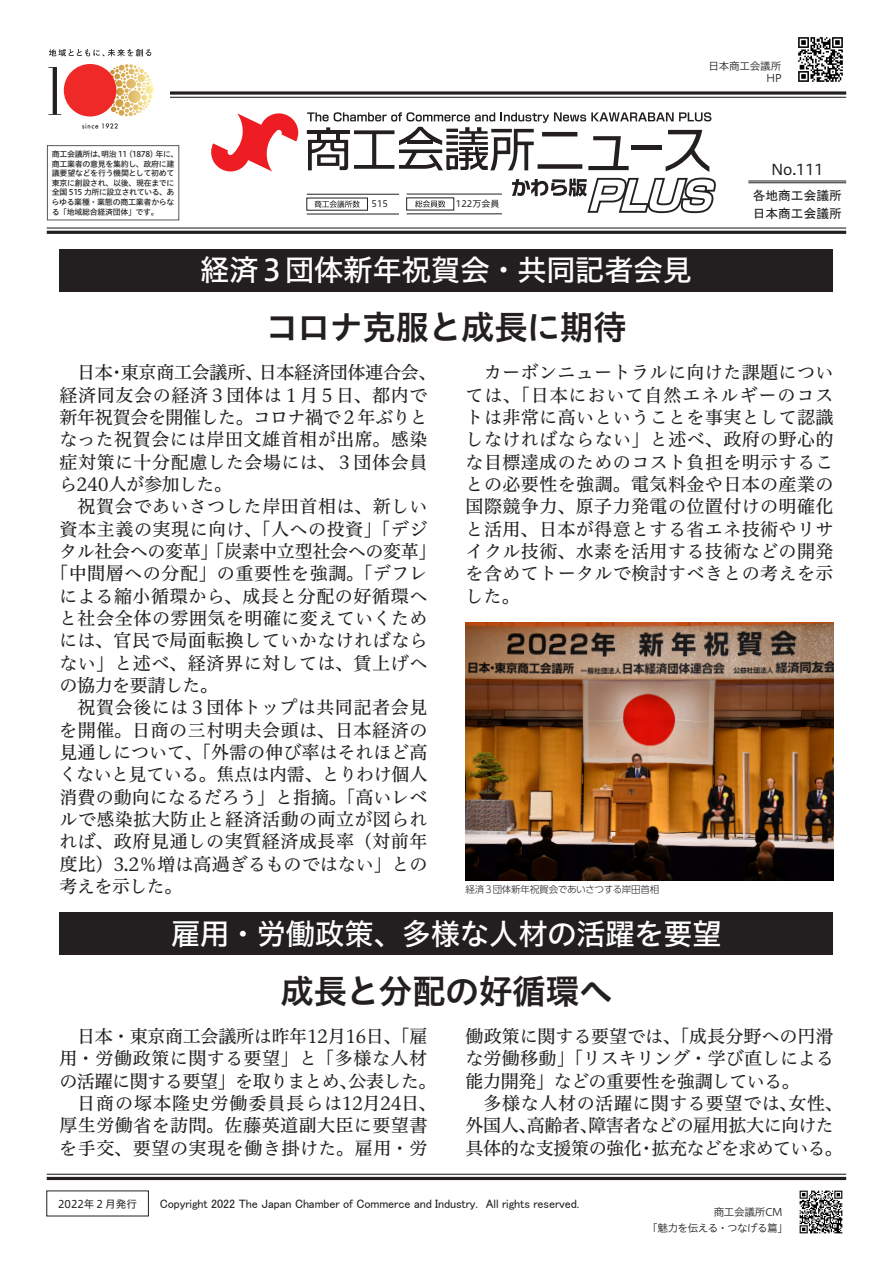
<style>
.page{position:relative;width:893px;height:1263px;background:#fff}
.page>*{position:absolute;margin:0;border:0;box-sizing:border-box;transform-origin:0 0}
.見出し2{font:34.05px "Hiragino UD Sans Std N W6";letter-spacing:-.025em;color:#231f20}
.見出し1{font:29.7px "Hiragino UD Sans Std N W5";letter-spacing:-.02em;color:#fff}
.本文{font:18px/22.4px "Hiragino UD Serif Std N W4";letter-spacing:.015em;color:#231f20;text-align:justify}
.本文-2{font:18px/22.4px "Hiragino UD Serif Std N W4";letter-spacing:-.02em;color:#231f20;text-align:center}
.本文-3{font:18px "Hiragino UD Serif Std N W4";letter-spacing:-.025em;color:#231f20}
.t1{font:14.85px "Hiragino UD Sans Std N W4";color:#231f20}
.t2{font:12.75px "MS Gothic";color:#231f20}
.t3{font:12.15px "MS P Gothic";letter-spacing:-.01em;color:#231f20}
.t4{font:10.65px/11.7px "Hiragino UD Sans Std N W3";letter-spacing:-.04em;color:#231f20;text-align:right}
.t5{font:10.65px "Hiragino UD Sans Std N W3";letter-spacing:-.065em;color:#231f20}
.t6{font:10.65px "Hiragino UD Sans Std N W4";color:#231f20}
.キャプションUD{font:300 9.6px "UD Shin Go Pr 6 N";letter-spacing:-.035em;color:#231f20}
.t7{font:9px "Hiragino UD Sans Std N W4";color:#231f20}
.t8{font:7.95px/9.6px "Hiragino UD Sans Std N W5";letter-spacing:-.04em;color:#231f20}
</style>
<div class="page">
<hr style="left:748px;top:181px;width:98px;height:1px;background:#231f20">
<hr style="left:748px;top:182px;width:98px;height:1px;background:#231f20">
<div style="left:60px;top:249px;width:773px;height:42px;background:#231f20"></div>
<div style="left:60px;top:912px;width:773px;height:43px;background:#231f20"></div>
<img style="left:466px;top:622px;width:367px;height:258px">
<img style="left:798px;top:37px;width:45px;height:45px">
<div style="left:47px;top:145px;width:132px;height:75px;border:1px solid #57585a"></div>
<hr style="left:47px;top:227px;width:799px;height:2px;background:#231f20">
<hr style="left:47px;top:231px;width:799px;height:3px;background:#231f20">
<svg style="left:170px;top:91px;width:676px;height:4px;background:#4f4c4c"></svg>
<hr style="left:47px;top:97px;width:799px;height:1px;background:#231f20">
<div style="left:35px;top:36px;width:134px;height:104px;background:#fff"></div>
<svg style="left:82px;top:123px;width:36px;height:6px"></svg>
<svg style="left:105px;top:64px;width:44px;height:18px"></svg>
<div style="left:64px;top:64px;width:52px;height:53px;background:#ee2928;border-radius:50%"></div>
<svg style="left:48px;top:67px;width:13px;height:48px"></svg>
<svg style="left:49px;top:49px;width:102px;height:7px"></svg>
<svg style="left:211px;top:113px;width:87px;height:58px"></svg>
<hr style="left:307px;top:214px;width:92px;height:1px;background:#231f20">
<hr style="left:407px;top:214px;width:95px;height:1px;background:#231f20">
<svg style="left:307px;top:112px;width:409px;height:102px"></svg>
<hr style="left:47px;top:1174px;width:799px;height:1px;background:#231f20">
<hr style="left:47px;top:1177px;width:799px;height:3px;background:#231f20">
<img style="left:799px;top:1190px;width:44px;height:44px">
<p class="t8" style="left:52px;top:149px;width:128px">商工会議所は、明治 11（1878）年に、商工業者の意見を集約し、政府に建議要望などを行う機関として初めて東京に創設され、以後、現在までに全国 515 力所に設立されている、あらゆる業種・業態の商工業者からなる「地域総合経済団体」です。</p>
<p class="t4" style="left:708px;top:59px;width:75px">日本商工会議所<br>HP</p>
<p class="t7" style="left:372px;top:197px;width:18px">515</p>
<p class="t7" style="left:456px;top:197px;width:45px">122万会員</p>
<p class="見出し1" style="left:200px;top:248px;width:494px">経済３団体新年祝賀会・共同記者会見</p>
<p class="見出し2" style="left:265px;top:301px;width:363px">コロナ克服と成長に期待</p>
<p class="t1" style="left:771px;top:158px;width:54px">No.111</p>
<p class="t2" style="left:753px;top:189px;width:91px">各地商工会議所</p>
<p class="t2" style="left:753px;top:207px;width:91px">日本商工会議所</p>
<p class="本文" style="left:59px;top:360px;width:379px;text-align:left;text-indent:18px">日本・東京商工会議所、日本経済団体連合会、経済同友会の経済３団体は１月５日、都内で新年祝賀会を開催した。コロナ禍で２年ぶりとなった祝賀会には岸田文雄首相が出席。感染症対策に十分配慮した会場には、３団体会員ら240人が参加した。</p>
<p class="本文" style="left:78px;top:494px;width:351px">祝賀会であいさつした岸田首相は、新しい</p>
<p class="本文" style="left:59px;top:517px;width:369px">資本主義の実現に向け、「人への投資」「デジ</p>
<p class="本文-2" style="left:59px;top:539px;width:379px">タル社会への変革」「炭素中立型社会への変革」</p>
<p class="本文" style="left:50px;top:561px;width:379px">「中間層への分配」の重要性を強調。「デフレ</p>
<p class="本文" style="left:59px;top:584px;width:370px">による縮小循環から、成長と分配の好循環へ</p>
<p class="本文" style="left:59px;top:606px;width:370px">と社会全体の雰囲気を明確に変えていくため</p>
<p class="本文" style="left:59px;top:628px;width:370px">には、官民で局面転換していかなければなら</p>
<p class="本文" style="left:59px;top:651px;width:370px">ない」と述べ、経済界に対しては、賃上げへ</p>
<p class="本文-3" style="left:59px;top:672px;width:160px">の協力を要請した。</p>
<p class="本文" style="left:59px;top:695px;width:370px;text-indent:19px">祝賀会後には３団体トップは共同記者会見を開催。日商の三村明夫会頭は、日本経済の見通しについて、「外需の伸び率はそれほど高くないと見ている。焦点は内需、とりわけ個人消費の動向になるだろう」と指摘。「高いレベルで感染拡大防止と経済活動の両立が図られれば、政府見通しの実質経済成長率（対前年度比）3.2％増は高過ぎるものではない」との考えを示した。</p>
<p class="本文" style="left:466px;top:360px;width:369px;text-indent:18px">カーボンニュートラルに向けた課題については、「日本において自然エネルギーのコストは非常に高いということを事実として認識しなければならない」と述べ、政府の野心的な目標達成のためのコスト負担を明示することの必要性を強調。電気料金や日本の産業の国際競争力、原子力発電の位置付けの明確化と活用、日本が得意とする省エネ技術やリサイクル技術、水素を活用する技術などの開発を含めてトータルで検討すべきとの考えを示した。</p>
<p class="キャプションUD" style="left:466px;top:882px;width:195px">経済３団体新年祝賀会であいさつする岸田首相</p>
<p class="見出し1" style="left:171px;top:911px;width:552px">雇用・労働政策、多様な人材の活躍を要望</p>
<p class="見出し2" style="left:280px;top:965px;width:334px">成長と分配の好循環へ</p>
<p class="本文-2" style="left:59px;top:1024px;width:379px">日本・東京商工会議所は昨年12月16日、「雇<br>用・労働政策に関する要望」と「多様な人材の活躍に関する要望」を取りまとめ、公表した。</p>
<p class="本文" style="left:59px;top:1091px;width:379px;text-align:left;text-indent:18px">日商の塚本隆史労働委員長らは12月24日、厚生労働省を訪問。佐藤英道副大臣に要望書を手交、要望の実現を働き掛けた。雇用・労</p>
<p class="本文" style="left:465px;top:1024px;width:370px">働政策に関する要望では、「成長分野への円滑な労働移動」「リスキリング・学び直しによる能力開発」などの重要性を強調している。</p>
<p class="本文-2" style="left:465px;top:1091px;width:379px;text-align:left;text-indent:18px">多様な人材の活躍に関する要望では、女性、外国人、高齢者、障害者などの雇用拡大に向けた具体的な支援策の強化・拡充などを求めている。</p>
<p class="t6" style="left:58px;top:1195px;width:81px">2022年２月発行</p>
<p class="t3" style="left:160px;top:1197px;width:421px">Copyright 2022 The Japan Chamber of Commerce and Industry.　All rights reserved.</p>
<p class="t4" style="left:714px;top:1205px;width:70px">商工会議所CM</p>
<p class="t5" style="left:647px;top:1220px;width:142px">「魅力を伝える・つなげる篇」</p>
</div>
